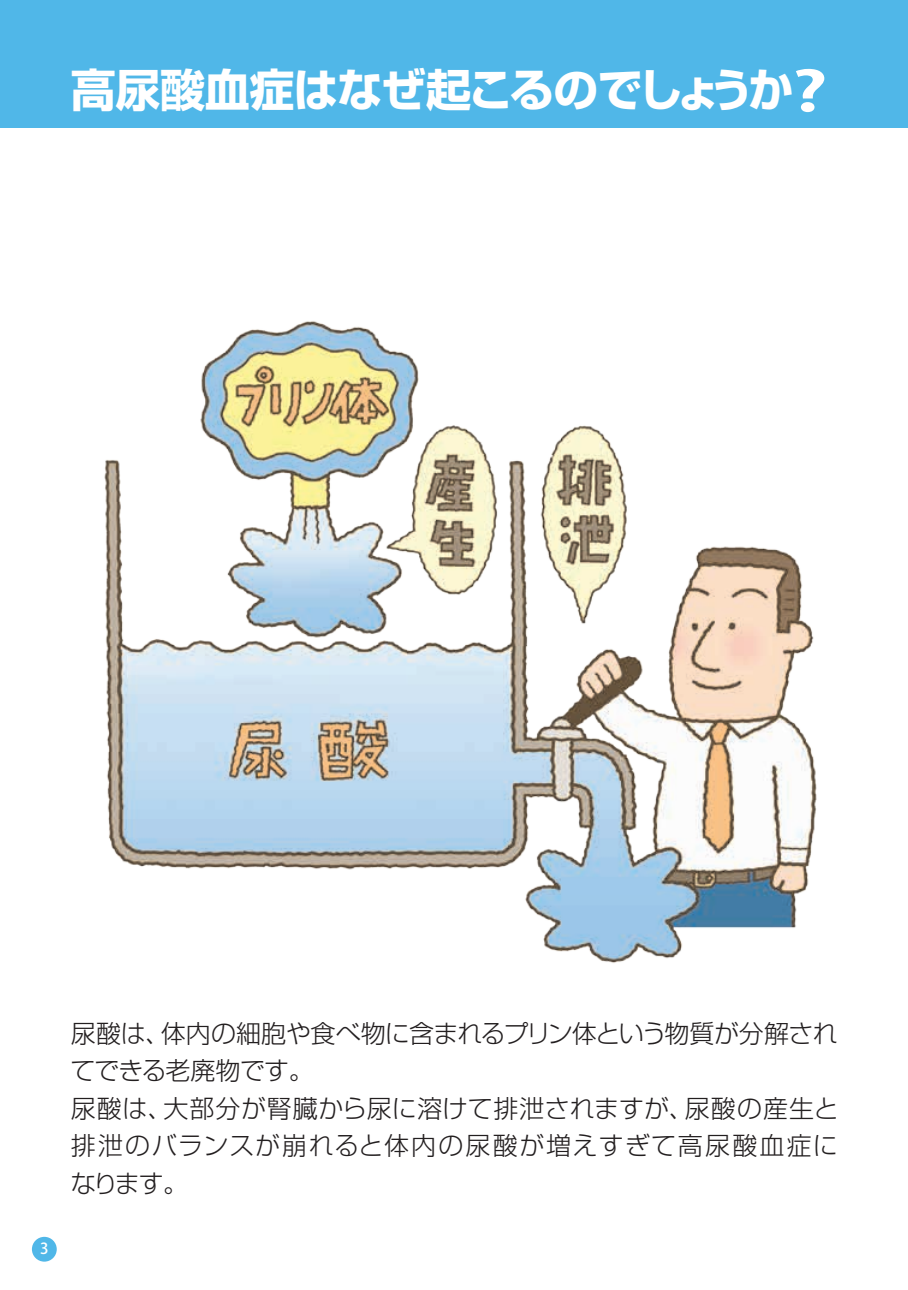
<style>
.page{position:relative;width:908px;height:1290px;background:#fff}
.page>*{position:absolute;margin:0;border:0;box-sizing:border-box;transform-origin:0 0}
.t1{font:700 45px "Shin Go Pro";letter-spacing:-.02em;color:#fff}
.t2{font:300 25px/37.5px "Shin Go Pro";letter-spacing:.005em;color:#231f20}
.t3{font:500 15.25px "Koz Go Std";color:#fff}
.s1{font-family:"Koz Go Std";font-size:54.5px}
</style>
<div class="page">
<div style="left:0;top:0;width:907px;height:128px;background:#50b7e8"></div>
<div style="left:32px;top:1237px;width:25px;height:24px;background:#50b7e8;border-radius:50%"></div>
<img style="left:104px;top:321px;width:713px;height:642px">
<p class="t1" style="left:71px;top:54px;width:757px">高尿酸血症はなぜ起こるのでしょうか<span class="s1">?</span></p>
<p class="t3" style="left:40px;top:1239px;width:10px">3</p>
<p class="t2" style="left:70px;top:1011px;width:769px">尿酸は、体内の細胞や食べ物に含まれるプリン体という物質が分解されてできる老廃物です。<br>尿酸は、大部分が腎臓から尿に溶けて排泄されますが、尿酸の産生と排泄のバランスが崩れると体内の尿酸が増えすぎて高尿酸血症になります。</p>
</div>
